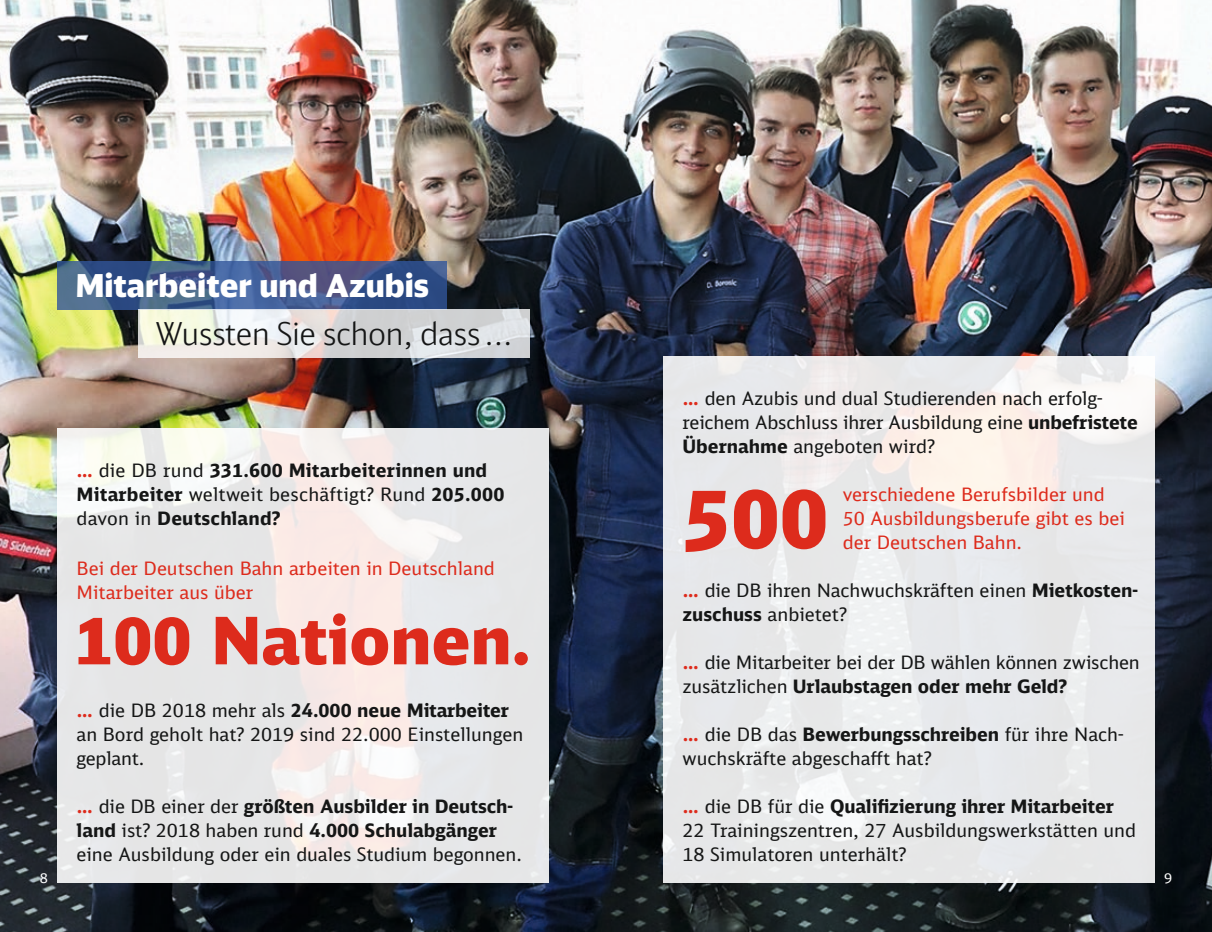
<style>
.page{position:relative;width:1212px;height:932px;background:#fff}
.page>*{position:absolute;margin:0;border:0;box-sizing:border-box;transform-origin:0 0}
.t1{font:900 81px "DB Sans";color:#dd2b1c}
.t2{font:900 65.25px "DB Sans";color:#dd2b1c}
.t3{font:300 31.5px "DB Head";color:#151616}
.t4{font:900 31.5px "DB Head";color:#fff}
.t5{font:18.45px/24.1px "DB Sans";letter-spacing:-.005em;color:#151616}
.t6{font:18.45px/24.1px "DB Sans";color:#dd2b1c}
.t7{font:700 18.45px/24.1px "DB Sans";letter-spacing:.01em;color:#151616}
.t8{font:13.5px "DB Sans";color:#fff}
.s1{color:#dd2b1c}
.s2{font-weight:400}
.s3{font-weight:700;color:#dd2b1c}
.s4{font-weight:700}
</style>
<div class="page">
<img style="left:0;top:0;width:1212px;height:931px">
<svg style="left:57px;top:428px;width:492px;height:454px;background:#ebe9e8"></svg>
<svg style="left:663px;top:356px;width:491px;height:526px;background:#eaeaeb"></svg>
<svg style="left:57px;top:262px;width:389px;height:48px;background:#435b8d"></svg>
<svg style="left:138px;top:310px;width:391px;height:48px;background:#e2e2e0"></svg>
<h3 class="t4" style="left:75px;top:265px;width:355px">Mitarbeiter und Azubis</h3>
<h3 class="t3" style="left:156px;top:314px;width:359px">Wussten Sie schon, dass ...</h3>
<p class="t7" style="left:77px;top:457px;width:429px"><span class="s1">…</span> <span class="s2">die DB rund</span> 331.600 Mitarbeiterinnen und<br>Mitarbeiter <span class="s2">weltweit beschäftigt? Rund</span> 205.000 <span class="s2">davon in</span> Deutschland?</p>
<p class="t6" style="left:77px;top:556px;width:420px">Bei der Deutschen Bahn arbeiten in Deutschland<br>Mitarbeiter aus über</p>
<h2 class="t2" style="left:74px;top:598px;width:458px">100 Nationen.</h2>
<p class="t5" style="left:77px;top:697px;width:448px"><span class="s3">…</span> die DB 2018 mehr als <span class="s4">24.000 neue Mitarbeiter </span>an Bord geholt hat? 2019 sind 22.000 Einstellungen geplant.</p>
<p class="t5" style="left:77px;top:793px;width:447px"><span class="s3">…</span> die DB einer der <span class="s4">größten Ausbilder in Deutsch&shy;land</span> ist? 2018 haben rund <span class="s4">4.000 Schulabgänger </span>eine Ausbildung oder ein duales Studium begonnen.</p>
<p class="t5" style="left:682px;top:385px;width:457px"><span class="s3">…</span> den Azubis und dual Studierenden nach erfolg&shy;reichem Abschluss ihrer Ausbildung eine <span class="s4">unbefristete<br>Übernahme</span> angeboten wird?</p>
<h1 class="t1" style="left:682px;top:466px;width:147px">500</h1>
<p class="t6" style="left:843px;top:482px;width:284px">verschiedene Berufsbilder und<br>50 Ausbildungsberufe gibt es bei der Deutschen Bahn.</p>
<p class="t5" style="left:682px;top:577px;width:457px"><span class="s3">…</span> die DB ihren Nachwuchskräften einen <span class="s4">Mietkosten&shy;zuschuss</span> anbietet?</p>
<p class="t5" style="left:682px;top:649px;width:459px"><span class="s3">…</span> die Mitarbeiter bei der DB wählen können zwischen zusätzlichen <span class="s4">Urlaubstagen oder mehr Geld?</span></p>
<p class="t5" style="left:682px;top:721px;width:443px"><span class="s3">…</span> die DB das <span class="s4">Bewerbungsschreiben</span> für ihre Nach&shy;wuchskräfte abgeschafft hat?</p>
<p class="t5" style="left:682px;top:793px;width:455px"><span class="s3">…</span> die DB für die <span class="s4">Qualifizierung ihrer Mitarbeiter<br></span>22 Trainingszentren, 27 Ausbildungswerkstätten und<br>18 Simulatoren unterhält?</p>
<p class="t8" style="left:40px;top:869px;width:10px">8</p>
<p class="t8" style="left:1164px;top:869px;width:10px">9</p>
</div>
